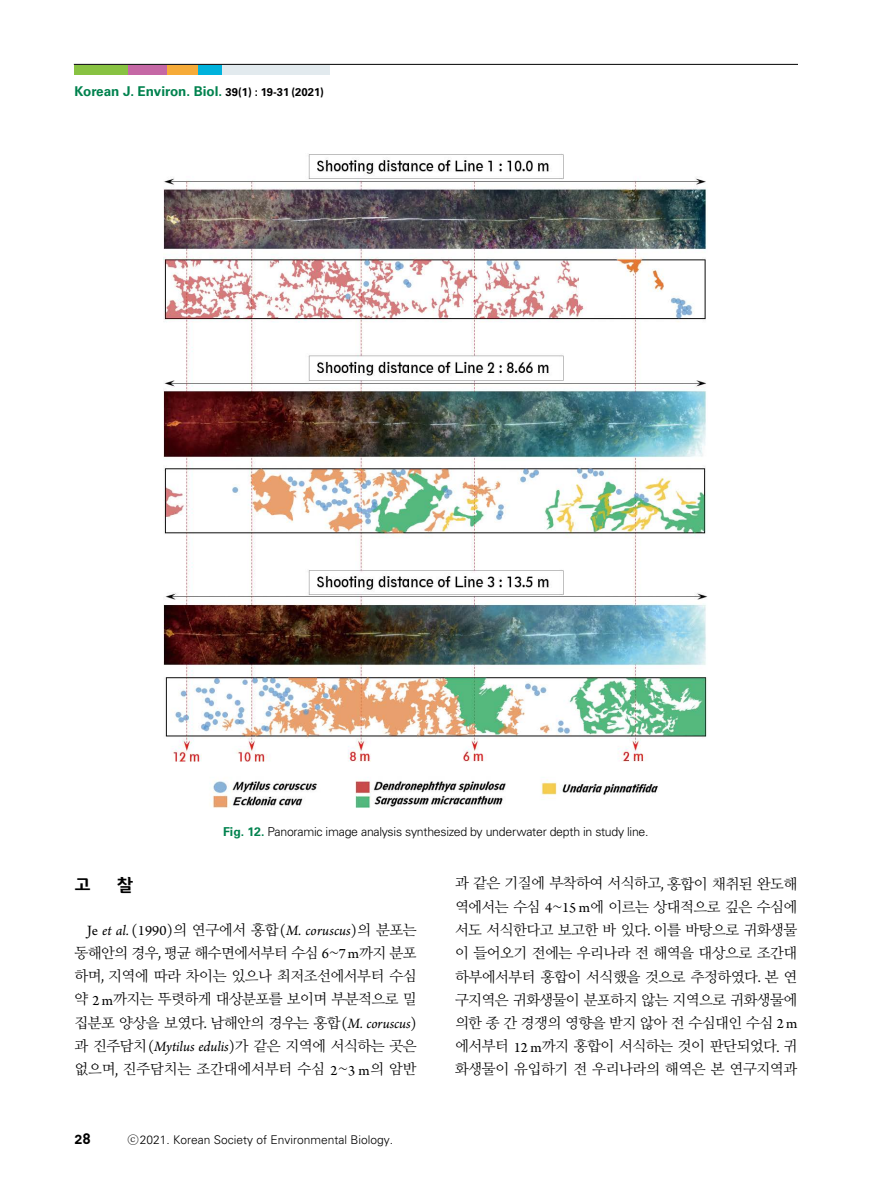
<style>
.page{position:relative;width:893px;height:1191px;background:#fff}
.page>*{position:absolute;margin:0;border:0;box-sizing:border-box;transform-origin:0 0}
.t1{font:700 17.25px "Auction Gothic";color:#000}
.t2{font:italic 15px "Arno Pro";letter-spacing:.01em;color:#000}
.t3{font:15px "DIN Bold Alternate";color:#000}
.t4{font:14.55px/23.2px "Nanum Myeongjo OTF";letter-spacing:-.035em;color:#000;text-align:justify}
.t5{font:700 13.5px "Univers LT Std";color:#00824e}
.t6{font:300 12.3px "Univers LT Std";letter-spacing:-.02em;color:#000}
.t7{font:300 12px "Univers LT Std";color:#000}
.s1{font-size:11.25px;color:#000}
.s2{font-weight:700;color:#00824e}
.s3{font-style:normal}
.s4{font-family:"Nanum Myeongjo OTF";font-style:normal;font-size:14.55px}
.s5{font-family:"Arno Pro";font-size:15px}
.s6{font-family:"Arno Pro";font-style:italic;font-size:15px}
.s7{font-family:"Nanum Myeongjo OTF";font-weight:400}
</style>
<div class="page">
<hr style="left:74px;top:64px;width:723px;height:1px;background:#000">
<div style="left:74px;top:65px;width:54px;height:9px;background:#88c242"></div>
<div style="left:128px;top:65px;width:40px;height:9px;background:#c568a5"></div>
<div style="left:168px;top:65px;width:30px;height:9px;background:#f6ab39"></div>
<div style="left:198px;top:65px;width:24px;height:9px;background:#00b2dc"></div>
<div style="left:222px;top:65px;width:107px;height:9px;background:#e2eaee"></div>
<img style="left:164px;top:154px;width:544px;height:654px">
<p class="t5" style="left:74px;top:84px;width:251px">Korean J. Environ. Biol. <span class="s1">39(1) : 19-31 (2021)</span></p>
<p class="t6" style="left:223px;top:824px;width:427px"><span class="s2">Fig. 12.</span> Panoramic image analysis synthesized by underwater depth in study line.</p>
<p class="t1" style="left:74px;top:876px;width:18px">고</p>
<p class="t1" style="left:117px;top:876px;width:18px">찰</p>
<p class="t2" style="left:87px;top:921px;width:331px"><span class="s3">Je</span> et al. <span class="s3">(1990)</span><span class="s4">의 연구에서 홍합</span><span class="s3">(</span>M. coruscus<span class="s3">)</span><span class="s4">의 분포는</span></p>
<p class="t4" style="left:74px;top:941px;width:344px">동해안의 경우<span class="s5">,</span> 평균 해수면에서부터 수심 <span class="s5">6</span>~<span class="s5">7 m</span>까지 분포 하며<span class="s5">,</span> 지역에 따라 차이는 있으나 최저조선에서부터 수심 약 <span class="s5">2 m</span>까지는 뚜렷하게 대상분포를 보이며 부분적으로 밀 집분포 양상을 보였다<span class="s5">.</span> 남해안의 경우는 홍합<span class="s5">(</span><span class="s6">M. coruscus</span><span class="s5">) </span>과 진주담치<span class="s5">(</span><span class="s6">Mytilus edulis</span><span class="s5">)</span>가 같은 지역에 서식하는 곳은 없으며<span class="s5">,</span> 진주담치는 조간대에서부터 수심 <span class="s5">2</span>~<span class="s5">3 m</span>의 암반</p>
<p class="t3" style="left:74px;top:1129px;width:18px">28</p>
<p class="t7" style="left:128px;top:1132px;width:267px"><span class="s7">ⓒ</span>2021. Korean Society of Environmental Biology.</p>
<p class="t4" style="left:455px;top:871px;width:344px">과 같은 기질에 부착하여 서식하고<span class="s5">,</span> 홍합이 채취된 완도해 역에서는 수심 <span class="s5">4</span>~<span class="s5">15 m</span>에 이르는 상대적으로 깊은 수심에 서도 서식한다고 보고한 바 있다<span class="s5">.</span> 이를 바탕으로 귀화생물 이 들어오기 전에는 우리나라 전 해역을 대상으로 조간대 하부에서부터 홍합이 서식했을 것으로 추정하였다<span class="s5">.</span> 본 연 구지역은 귀화생물이 분포하지 않는 지역으로 귀화생물에 의한 종 간 경쟁의 영향을 받지 않아 전 수심대인 수심 <span class="s5">2 m </span>에서부터 <span class="s5">12 m</span>까지 홍합이 서식하는 것이 판단되었다<span class="s5">.</span> 귀 화생물이 유입하기 전 우리나라의 해역은 본 연구지역과</p>
</div>
